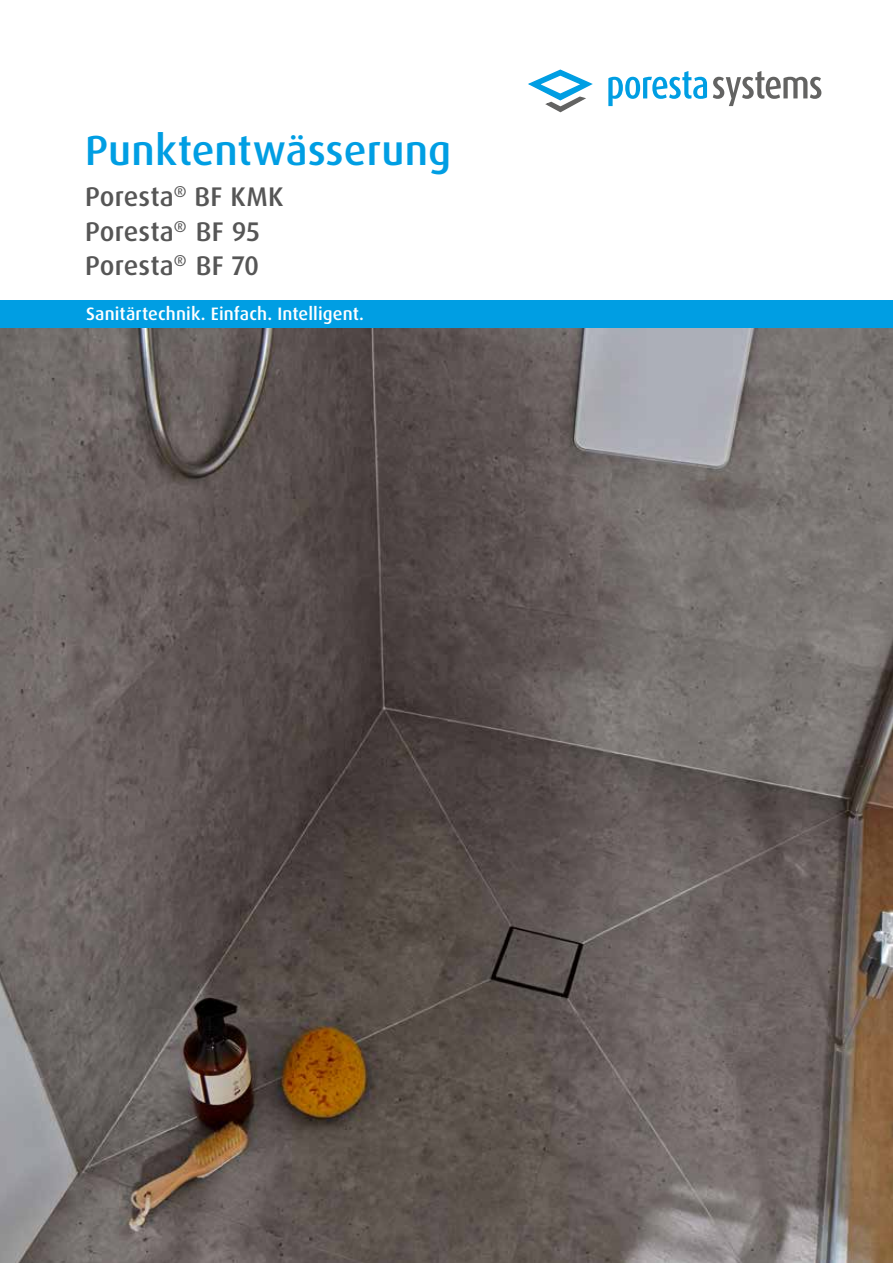
<style>
.page{position:relative;width:893px;height:1263px;background:#fff}
.page>*{position:absolute;margin:0;border:0;box-sizing:border-box;transform-origin:0 0}
.t1{font:500 42px "Dax OT";color:#009ee3}
.t2{font:500 27px/34.5px "Dax OT";letter-spacing:.005em;color:#565656}
.t3{font:500 18px "Dax OT";letter-spacing:.005em;color:#fff}
</style>
<div class="page">
<svg style="left:713px;top:71px;width:108px;height:35px"></svg>
<svg style="left:608px;top:71px;width:99px;height:35px"></svg>
<svg style="left:528px;top:69px;width:65px;height:44px"></svg>
<img style="left:0;top:328px;width:893px;height:935px">
<div style="left:0;top:301px;width:893px;height:27px;background:#009ee3"></div>
<h1 class="t1" style="left:85px;top:123px;width:368px">Punktentwässerung</h1>
<p class="t2" style="left:85px;top:180px;width:200px">Poresta<sup>®</sup> BF KMK<br>Poresta<sup>®</sup> BF 95<br>Poresta<sup>®</sup> BF 70</p>
<p class="t3" style="left:86px;top:303px;width:279px">Sanitärtechnik. Einfach. Intelligent.</p>
</div>
